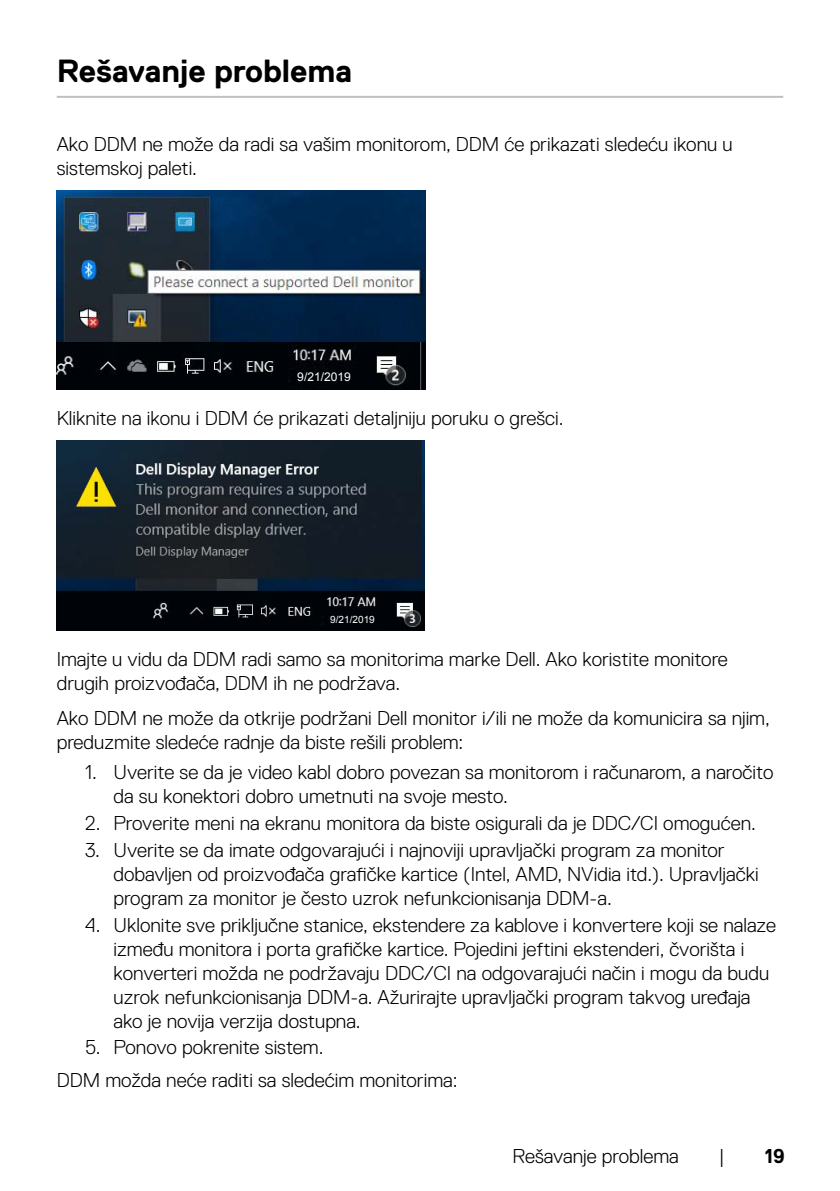
<style>
.page{position:relative;width:840px;height:1191px;background:#fff}
.page>*{position:absolute;margin:0;border:0;box-sizing:border-box;transform-origin:0 0}
.t1{font:700 32px "Dell Replica";color:#000}
.t2{font:300 20px/24px "Dell Replica";color:#000}
.t3{font:700 20px "Dell Replica";color:#000}
.t4{font:12px "Arial";color:#fefefe}
.t5{font:10px "Arial";color:#fefefe}
</style>
<div class="page">
<hr style="left:57px;top:96px;width:725px;height:2px;background:#c0c0c0">
<img style="left:57px;top:190px;width:368px;height:200px">
<div style="left:289px;top:369px;width:69px;height:17px;background:#000408"></div>
<img style="left:57px;top:440px;width:367px;height:190px">
<div style="left:323px;top:613px;width:58px;height:14px;background:#000408"></div>
<h1 class="t1" style="left:57px;top:53px;width:297px">Rešavanje problema</h1>
<p class="t2" style="left:57px;top:132px;width:677px">Ako DDM ne može da radi sa vašim monitorom, DDM će prikazati sledeću ikonu u sistemskoj paleti.</p>
<p class="t4" style="left:297px;top:369px;width:55px">9/21/2019</p>
<p class="t2" style="left:57px;top:406px;width:508px">Kliknite na ikonu i DDM će prikazati detaljniju poruku o grešci.</p>
<p class="t5" style="left:330px;top:613px;width:46px">9/21/2019</p>
<p class="t2" style="left:57px;top:647px;width:672px">Imajte u vidu da DDM radi samo sa monitorima marke Dell. Ako koristite monitore drugih proizvođača, DDM ih ne podržava.</p>
<p class="t2" style="left:57px;top:706px;width:714px">Ako DDM ne može da otkrije podržani Dell monitor i/ili ne može da komunicira sa njim, preduzmite sledeće radnje da biste rešili problem:</p>
<p class="t2" style="left:113px;top:760px;width:661px;text-indent:-28px">1. Uverite se da je video kabl dobro povezan sa monitorom i računarom, a naročito da su konektori dobro umetnuti na svoje mesto.</p>
<p class="t2" style="left:85px;top:811px;width:672px">2. Proverite meni na ekranu monitora da biste osigurali da je DDC/CI omogućen.</p>
<p class="t2" style="left:113px;top:838px;width:646px;text-indent:-28px">3. Uverite se da imate odgovarajući i najnoviji upravljački program za monitor dobavljen od proizvođača grafičke kartice (Intel, AMD, NVidia itd.). Upravljački program za monitor je često uzrok nefunkcionisanja DDM-a.</p>
<p class="t2" style="left:113px;top:912px;width:663px;text-indent:-28px">4. Uklonite sve priključne stanice, ekstendere za kablove i konvertere koji se nalaze između monitora i porta grafičke kartice. Pojedini jeftini ekstenderi, čvorišta i konverteri možda ne podržavaju DDC/CI na odgovarajući način i mogu da budu uzrok nefunkcionisanja DDM-a. Ažurirajte upravljački program takvog uređaja ako je novija verzija dostupna.</p>
<p class="t2" style="left:57px;top:1031px;width:402px;line-height:32.4px;text-indent:28px">5. Ponovo pokrenite sistem.<br>DDM možda neće raditi sa sledećim monitorima:</p>
<p class="t2" style="left:512px;top:1143px;width:168px">Rešavanje problema</p>
<p class="t2" style="left:718px;top:1143px;width:7px">|</p>
<p class="t3" style="left:764px;top:1144px;width:21px">19</p>
</div>
